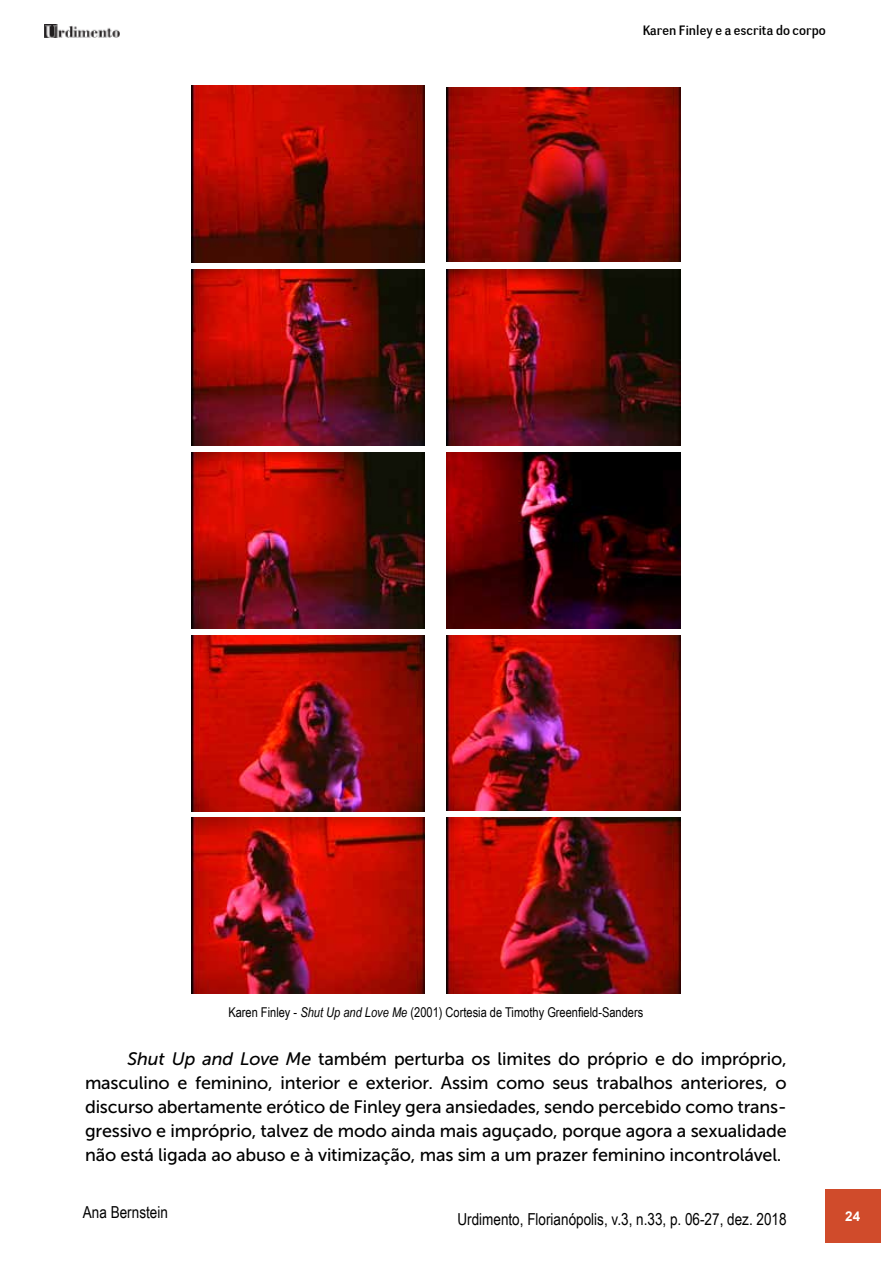
<style>
.page{position:relative;width:893px;height:1263px;background:#fff}
.page>*{position:absolute;margin:0;border:0;box-sizing:border-box;transform-origin:0 0}
.t1{font:18px/24px "Museo Sans 500";letter-spacing:-.01em;color:#000;text-align:justify}
.t2{font:16.5px "Arial Narrow";color:#000}
.t3{font:13.5px "Arial Narrow";color:#000}
.t4{font:13.5px "Negotiate Free";color:#000}
.t5{font:700 13.5px "Arial";color:#fff}
.s1{font-style:italic}
</style>
<div class="page">
<img style="left:45px;top:25px;width:75px;height:13px">
<div style="left:825px;top:1189px;width:55px;height:53px;background:#d04b2b"></div>
<img style="left:191px;top:85px;width:234px;height:177px">
<img style="left:447px;top:87px;width:233px;height:175px">
<img style="left:191px;top:270px;width:234px;height:176px">
<img style="left:447px;top:270px;width:234px;height:176px">
<img style="left:191px;top:452px;width:234px;height:176px">
<img style="left:447px;top:453px;width:234px;height:175px">
<img style="left:191px;top:635px;width:234px;height:176px">
<img style="left:447px;top:635px;width:234px;height:176px">
<img style="left:191px;top:817px;width:234px;height:176px">
<img style="left:447px;top:817px;width:234px;height:176px">
<p class="t4" style="left:643px;top:22px;width:184px">Karen Finley e a escrita do corpo</p>
<p class="t3" style="left:228px;top:1002px;width:416px">Karen Finley - <span class="s1">Shut Up and Love Me</span> (2001) Cortesia de Timothy Greenfield-Sanders</p>
<p class="t1" style="left:85px;top:1046px;width:703px;text-indent:43px"><span class="s1">Shut Up and Love Me</span> também perturba os limites do próprio e do impróprio, masculino e feminino, interior e exterior. Assim como seus trabalhos anteriores, o discurso abertamente erótico de Finley gera ansiedades, sendo percebido como trans&shy;gressivo e impróprio, talvez de modo ainda mais aguçado, porque agora a sexualidade não está ligada ao abuso e à vitimização, mas sim a um prazer feminino incontrolável.</p>
<p class="t2" style="left:83px;top:1200px;width:86px">Ana Bernstein</p>
<p class="t2" style="left:457px;top:1206px;width:331px">Urdimento, Florianópolis, v.3, n.33, p. 06-27, dez. 2018</p>
<p class="t5" style="left:845px;top:1207px;width:17px">24</p>
</div>
